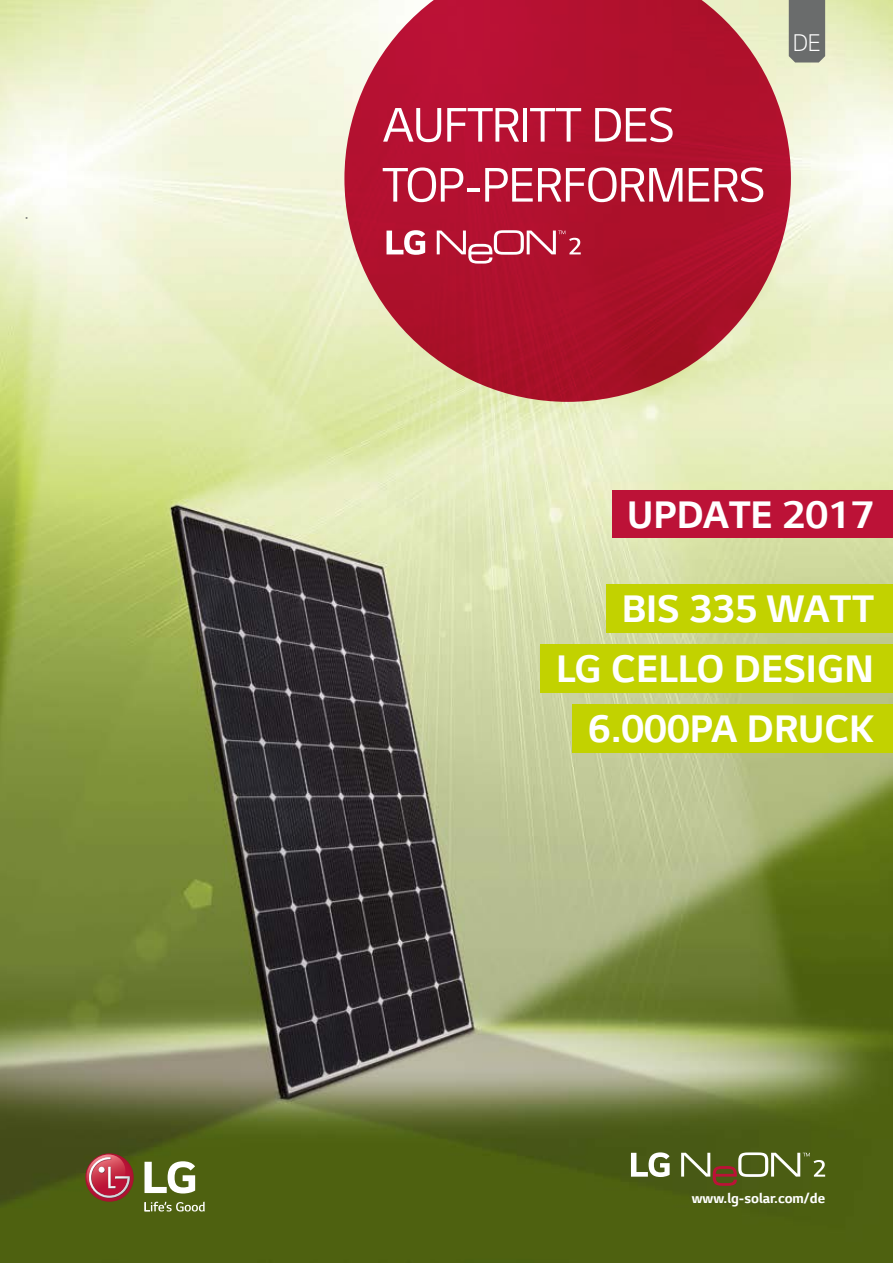
<style>
.page{position:relative;width:893px;height:1263px;background:#fff}
.page>*{position:absolute;margin:0;border:0;box-sizing:border-box;transform-origin:0 0}
.t1{font:51px/60px "LG Smart";letter-spacing:-.02em;color:#fff}
.t2{font:700 40.5px/60px "LG Smart";color:#fff;text-align:right}
.t3{font:300 25.5px "LG Smart";color:#fff}
.t4{font:700 15px "LG Smart";color:#fff}
</style>
<div class="page">
<img style="left:0;top:0;width:893px;height:1263px">
<svg style="left:681px;top:1152px;width:144px;height:34px;background:#6d733c"></svg>
<svg style="left:631px;top:1152px;width:39px;height:25px"></svg>
<svg style="left:145px;top:1202px;width:60px;height:9px"></svg>
<svg style="left:145px;top:1161px;width:50px;height:32px"></svg>
<svg style="left:85px;top:1153px;width:49px;height:49px"></svg>
<svg style="left:84px;top:1154px;width:47px;height:44px;background:#b25158"></svg>
<svg style="left:0;top:0;width:1px;height:85px"></svg>
<svg style="left:344px;top:0;width:447px;height:402px;background:#ba3848"></svg>
<div style="left:606px;top:584px;width:287px;height:48px;background:#c2d200"></div>
<div style="left:541px;top:644px;width:352px;height:49px;background:#c2d200"></div>
<div style="left:572px;top:704px;width:321px;height:49px;background:#c2d200"></div>
<div style="left:612px;top:490px;width:281px;height:48px;background:#bc1237"></div>
<svg style="left:437px;top:230px;width:144px;height:34px;background:#c1435a"></svg>
<svg style="left:387px;top:230px;width:38px;height:25px"></svg>
<div style="left:789px;top:0;width:36px;height:63px;background:#6a6c6c"></div>
<p class="t1" style="left:383px;top:93px;width:384px">AUFTRITT DES<br>TOP-PERFORMERS</p>
<p class="t3" style="left:793px;top:25px;width:29px">DE</p>
<p class="t2" style="left:627px;top:484px;width:248px">UPDATE 2017</p>
<p class="t2" style="left:556px;top:578px;width:319px">BIS 335 WATT<br>LG CELLO DESIGN<br>6.000PA DRUCK</p>
<p class="t4" style="left:692px;top:1188px;width:135px">www.lg-solar.com/de</p>
</div>
